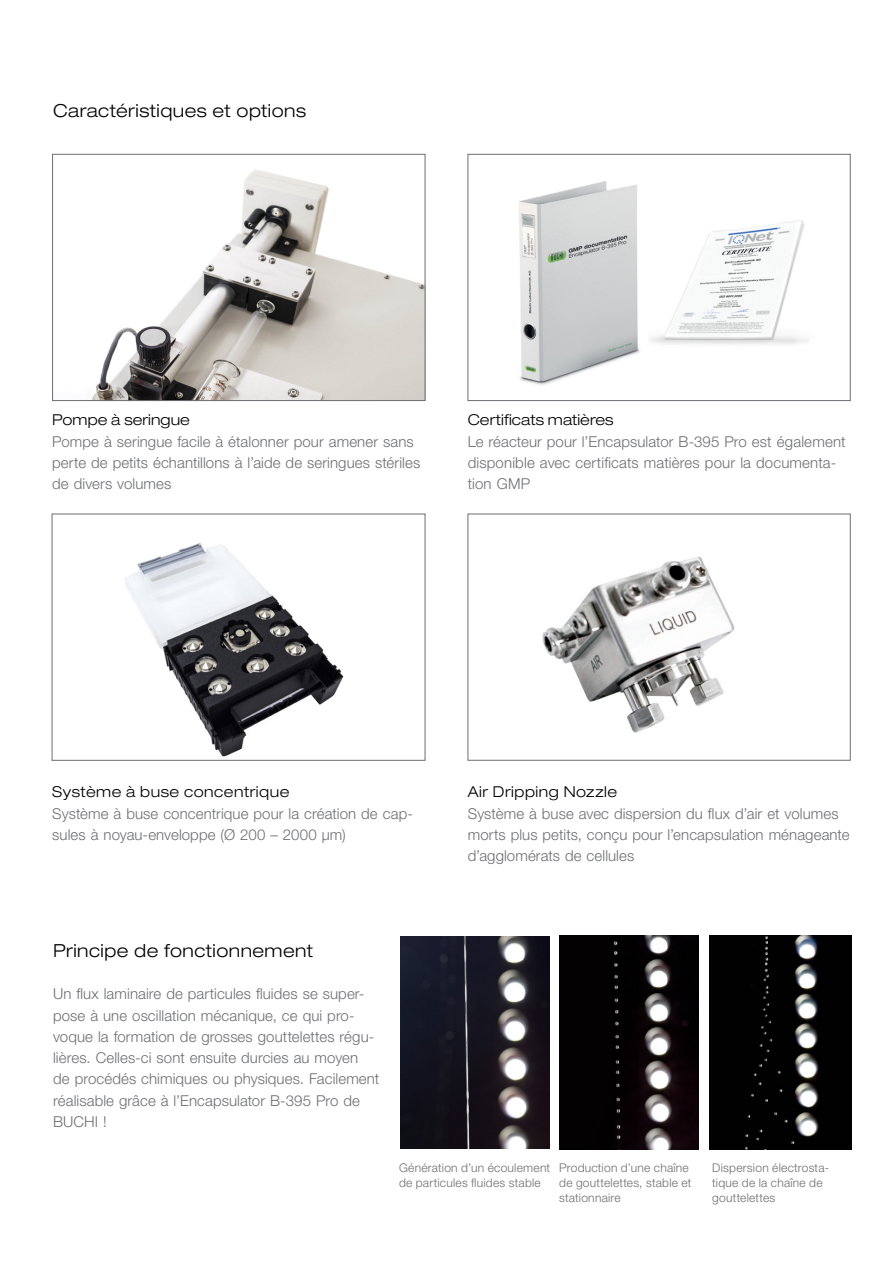
<style>
.page{position:relative;width:893px;height:1263px;background:#fff}
.page>*{position:absolute;margin:0;border:0;box-sizing:border-box;transform-origin:0 0}
.EN_Title{font:300 expanded 18px "Helvetica Neue LT Std";letter-spacing:.025em;color:#000}
.EN_Body_text_left{font:300 15px/21.3px "Helvetica Neue LT Std";letter-spacing:.005em;color:#6d6e71}
.EN_Title_small{font:300 expanded 15px "Helvetica Neue LT Std";letter-spacing:.03em;color:#000}
.EN_Title_small-2{font:300 expanded 15px "Helvetica Neue LT Std";letter-spacing:.005em;color:#000}
.EN_Footnote___page_n{font:300 12px/15px "Helvetica Neue LT Std";letter-spacing:.02em;color:#6d6e71}
</style>
<div class="page">
<img style="left:92px;top:170px;width:331px;height:229px">
<div style="left:52px;top:154px;width:373px;height:247px;border:1px solid #6d6e71"></div>
<img style="left:519px;top:181px;width:121px;height:204px">
<div style="left:468px;top:154px;width:382px;height:247px;border:1px solid #6d6e71"></div>
<img style="left:542px;top:556px;width:193px;height:177px">
<img style="left:125px;top:543px;width:219px;height:214px">
<img style="left:650px;top:220px;width:158px;height:125px">
<img style="left:401px;top:936px;width:148px;height:212px">
<img style="left:559px;top:935px;width:139px;height:214px">
<img style="left:709px;top:935px;width:142px;height:214px">
<p class="EN_Title" style="left:53px;top:100px;width:254px">Caractéristiques et options</p>
<p class="EN_Title_small-2" style="left:52px;top:411px;width:139px">Pompe à seringue</p>
<p class="EN_Body_text_left" style="left:52px;top:430px;width:370px">Pompe à seringue facile à étalonner pour amener sans perte de petits échantillons à l’aide de seringues stériles de divers volumes</p>
<p class="EN_Title_small-2" style="left:468px;top:411px;width:147px">Certificats matières</p>
<p class="EN_Body_text_left" style="left:468px;top:430px;width:379px">Le réacteur pour l’Encapsulator B-395 Pro est également disponible avec certificats matières pour la documenta&shy;tion GMP</p>
<p class="EN_Title_small" style="left:52px;top:783px;width:239px">Système à buse concentrique</p>
<p class="EN_Body_text_left" style="left:52px;top:802px;width:362px">Système à buse concentrique pour la création de cap&shy;sules à noyau-enveloppe (Ø 200 – 2000 µm)</p>
<p class="EN_Title" style="left:53px;top:940px;width:262px">Principe de fonctionnement</p>
<p class="EN_Body_text_left" style="left:53px;top:983px;width:328px">Un flux laminaire de particules fluides se super&shy;pose à une oscillation mécanique, ce qui pro&shy;voque la formation de grosses gouttelettes régu&shy;lières. Celles-ci sont ensuite durcies au moyen<br>de procédés chimiques ou physiques. Facilement réalisable grâce à l’Encapsulator B-395 Pro de BUCHI !</p>
<p class="EN_Title_small" style="left:468px;top:783px;width:151px">Air Dripping Nozzle</p>
<p class="EN_Body_text_left" style="left:468px;top:802px;width:383px">Système à buse avec dispersion du flux d’air et volumes morts plus petits, conçu pour l’encapsulation ménageante d’agglomérats de cellules</p>
<p class="EN_Footnote___page_n" style="left:399px;top:1160px;width:153px">Génération d’un écoulement de particules fluides stable</p>
<p class="EN_Footnote___page_n" style="left:559px;top:1160px;width:134px">Production d’une chaîne de gouttelettes, stable et stationnaire</p>
<p class="EN_Footnote___page_n" style="left:712px;top:1160px;width:118px">Dispersion électrosta&shy;tique de la chaîne de gouttelettes</p>
</div>
